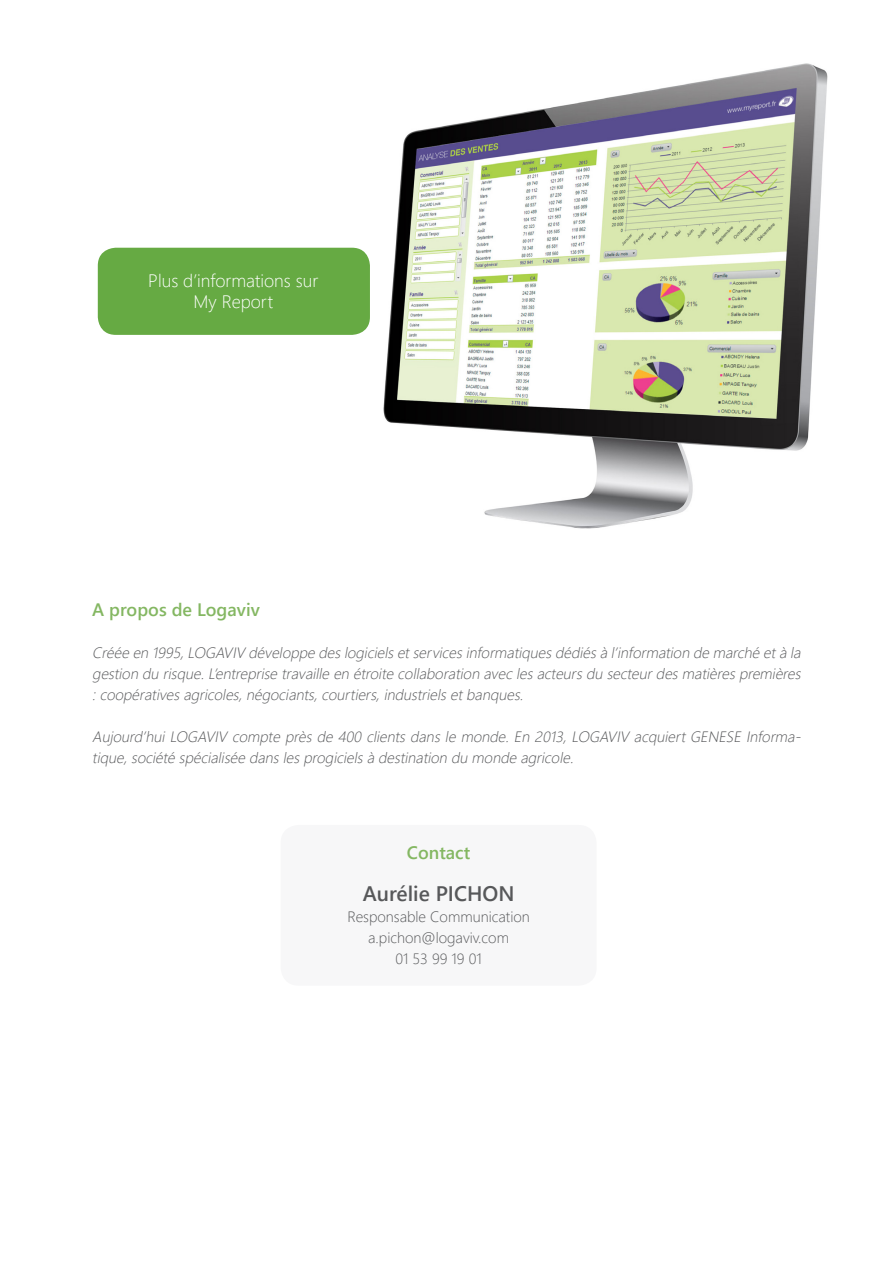
<style>
.page{position:relative;width:893px;height:1263px;background:#fff}
.page>*{position:absolute;margin:0;border:0;box-sizing:border-box;transform-origin:0 0}
.t1{font:21px "Webly Sleek UI Semibold";color:#57585a}
.t2{font:18px "Webly Sleek UI Light";color:#fff}
.t3{font:18px "Webly Sleek UI Semibold";color:#84b762}
.t4{font:italic 15px/21px "Webly Sleek UI Light";color:#57585a;text-align:justify}
.t5{font:15px "Webly Sleek UI Light";color:#57585a}
</style>
<div class="page">
<div style="left:281px;top:825px;width:316px;height:161px;background:#f7f7f8;border-radius:18px"></div>
<div style="left:98px;top:248px;width:272px;height:87px;background:#66aa43;border-radius:18px"></div>
<img style="left:383px;top:63px;width:445px;height:466px">
<p class="t2" style="left:148px;top:267px;width:172px">Plus d’informations sur</p>
<p class="t2" style="left:194px;top:288px;width:81px">My Report</p>
<p class="t3" style="left:92px;top:596px;width:169px">A propos de Logaviv</p>
<p class="t4" style="left:92px;top:641px;width:714px">Créée en 1995,LOGAVIV développe deslogicielsetservicesinformatiquesdédiésà l’information de marché età la gestion du risque.L’entreprise travaille en étroite collaboration aveclesacteursdu secteurdesmatièrespremières :coopérativesagricoles,négociants,courtiers,industrielsetbanques.</p>
<p class="t4" style="left:92px;top:725px;width:714px">Aujourd’hui LOGAVIV compte près de 400 clients dans le monde. En 2013, LOGAVIV acquiert GENESE Informa&shy;tique,société spécialisée danslesprogicielsà destination du monde agricole.</p>
<p class="t3" style="left:407px;top:839px;width:65px">Contact</p>
<p class="t1" style="left:363px;top:878px;width:153px">Aurélie PICHON</p>
<p class="t5" style="left:347px;top:906px;width:184px">Responsable Communication</p>
<p class="t5" style="left:368px;top:927px;width:142px">a.pichon@logaviv.com</p>
<p class="t5" style="left:395px;top:948px;width:88px">01 53 99 19 01</p>
</div>
